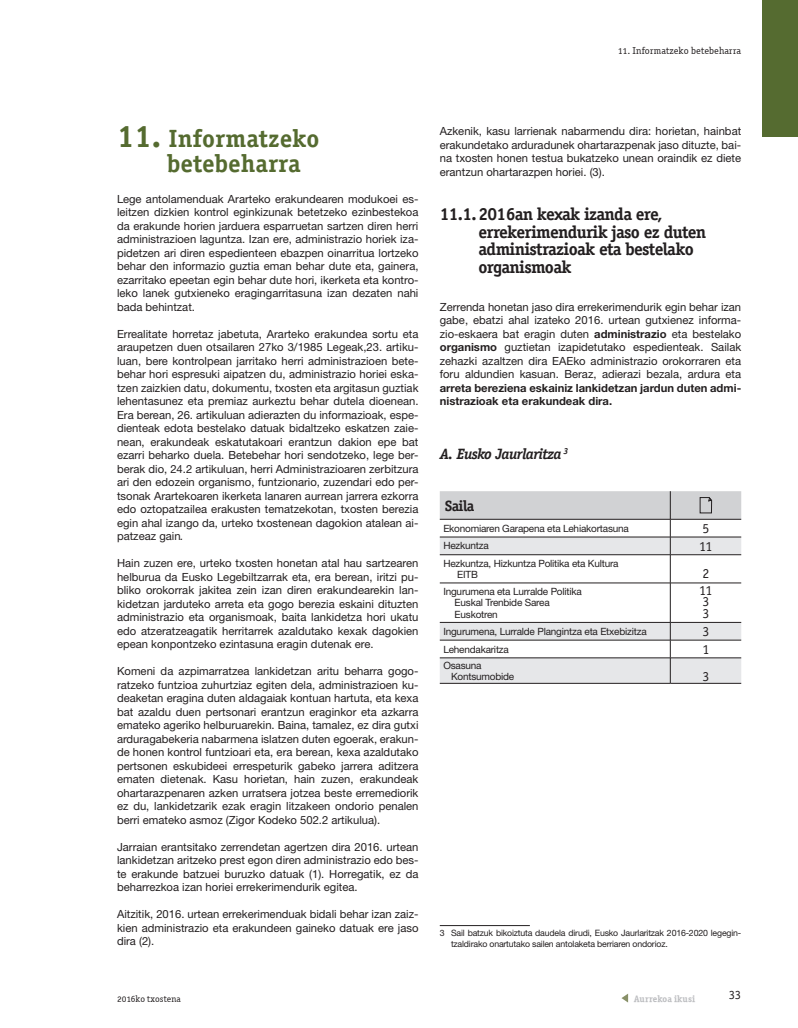
<style>
.page{position:relative;width:798px;height:1028px;background:#fff}
.page>*{position:absolute;margin:0;border:0;box-sizing:border-box;transform-origin:0 0}
.t1{font:700 25px/25px "Officina Serif Std";color:#556b30}
.t2{font:700 17.5px/17.5px "Officina Serif Std";letter-spacing:-.04em;color:#231f20}
.t3{font:italic 700 15px "Officina Serif Std";letter-spacing:-.04em;color:#231f20}
.t4{font:700 15px "Officina Serif Std";letter-spacing:-.04em;color:#231f20}
.t5{font:13.75px/11.2px "Officina Serif Std";color:#231f20}
.t6{font:12.5px "Officina Serif Std";color:#231f20}
.t7{font:11.25px/13.5px "Helvetica Neue LT Std";color:#231f20;text-align:justify}
.t8{font:700 11.25px/13.5px "Helvetica Neue LT Std";color:#231f20}
.t9{font:10px/11.2px "Helvetica Neue LT Std";letter-spacing:-.02em;color:#231f20}
.t10{font:10px "Officina Serif OSITCTT Book";letter-spacing:.01em;color:#231f20}
.t11{font:9.38px "Officina Serif OSITCTT Book";letter-spacing:.01em;color:#231f20}
.t12{font:9.38px "Officina Serif OSITCTT Bold";letter-spacing:.01em;color:#bcbdc0}
.t13{font:8.75px/10.5px "Helvetica Neue LT Std";letter-spacing:-.02em;color:#231f20}
.s1{font-size:31.25px}
.s2{font-style:italic}
.s3{font-weight:700}
</style>
<div class="page">
<div style="left:762px;top:0;width:35px;height:137px;background:#556b30"></div>
<hr style="left:439px;top:683px;width:231px;height:1px;background:#231f20">
<hr style="left:670px;top:683px;width:71px;height:1px;background:#231f20">
<svg style="left:439px;top:491px;width:302px;height:192px"></svg>
<hr style="left:439px;top:925px;width:90px;height:1px;background:#231f20">
<svg style="left:621px;top:993px;width:7px;height:9px"></svg>
<p class="t10" style="left:617px;top:45px;width:125px">11. Informatzeko betebeharra</p>
<h1 class="t1" style="left:167px;top:125px;width:154px;text-indent:-50px"><span class="s1">11.</span> Informatzeko betebeharra</h1>
<p class="t7" style="left:117px;top:192px;width:303px">Lege antolamenduak Ararteko erakundearen modukoei es&shy;leitzen dizkien kontrol eginkizunak betetzeko ezinbestekoa da erakunde horien jarduera esparruetan sartzen diren herri administrazioen laguntza. Izan ere, administrazio horiek iza&shy;pidetzen ari diren espedienteen ebazpen oinarritua lortzeko behar den informazio guztia eman behar dute eta, gainera, ezarritako epeetan egin behar dute hori, ikerketa eta kontro&shy;leko lanek gutxieneko eragingarritasuna izan dezaten nahi bada behintzat.</p>
<p class="t7" style="left:117px;top:327px;width:303px">Errealitate horretaz jabetuta, Ararteko erakundea sortu eta araupetzen duen otsailaren 27ko 3/1985 Legeak,23. artiku&shy;luan, bere kontrolpean jarritako herri administrazioen bete&shy;behar hori espresuki aipatzen du, administrazio horiei eska&shy;tzen zaizkien datu, dokumentu, txosten eta argitasun guztiak lehentasunez eta premiaz aurkeztu behar dutela dioenean.<br>Era berean, 26. artikuluan adierazten du informazioak, espe&shy;dienteak edota bestelako datuak bidaltzeko eskatzen zaie&shy;nean, erakundeak eskatutakoari erantzun dakion epe bat ezarri beharko duela. Betebehar hori sendotzeko, lege ber&shy;berak dio, 24.2 artikuluan, herri Administrazioaren zerbitzura ari den edozein organismo, funtzionario, zuzendari edo per&shy;tsonak Arartekoaren ikerketa lanaren aurrean jarrera ezkorra edo oztopatzailea erakusten tematzekotan, txosten berezia egin ahal izango da, urteko txostenean dagokion atalean ai&shy;patzeaz gain<span class="s2">.</span></p>
<p class="t7" style="left:117px;top:556px;width:303px">Hain zuzen ere, urteko txosten honetan atal hau sartzearen helburua da Eusko Legebiltzarrak eta, era berean, iritzi pu&shy;bliko orokorrak jakitea zein izan diren erakundearekin lan&shy;kidetzan jarduteko arreta eta gogo berezia eskaini dituzten administrazio eta organismoak, baita lankidetza hori ukatu edo atzeratzeagatik herritarrek azaldutako kexak dagokien epean konpontzeko ezintasuna eragin dutenak ere.</p>
<p class="t7" style="left:117px;top:664px;width:303px">Komeni da azpimarratzea lankidetzan aritu beharra gogo&shy;ratzeko funtzioa zuhurtziaz egiten dela, administrazioen ku&shy;deaketan eragina duten aldagaiak kontuan hartuta, eta kexa bat azaldu duen pertsonari erantzun eraginkor eta azkarra emateko ageriko helburuarekin. Baina, tamalez, ez dira gutxi arduragabekeria nabarmena islatzen duten egoerak, erakun&shy;de honen kontrol funtzioari eta, era berean, kexa azaldutako pertsonen eskubideei errespeturik gabeko jarrera aditzera ematen dietenak. Kasu horietan, hain zuzen, erakundeak ohartarazpenaren azken urratsera jotzea beste erremediorik ez du, lankidetzarik ezak eragin litzakeen ondorio penalen berri emateko asmoz (Zigor Kodeko 502.2 artikulua).</p>
<p class="t7" style="left:117px;top:840px;width:303px">Jarraian erantsitako zerrendetan agertzen dira 2016. urtean lankidetzan aritzeko prest egon diren administrazio edo bes&shy;te erakunde batzuei buruzko datuak (1). Horregatik, ez da beharrezkoa izan horiei errekerimendurik egitea.</p>
<p class="t7" style="left:117px;top:907px;width:303px">Aitzitik, 2016. urtean errekerimenduak bidali behar izan zaiz&shy;kien administrazio eta erakundeen gaineko datuak ere jaso dira (2).</p>
<p class="t7" style="left:439px;top:124px;width:303px">Azkenik, kasu larrienak nabarmendu dira: horietan, hainbat erakundetako arduradunek ohartarazpenak jaso dituzte, bai&shy;na txosten honen testua bukatzeko unean oraindik ez diete erantzun ohartarazpen horiei. (3).</p>
<h2 class="t2" style="left:478px;top:205px;width:229px;text-indent:-39px">11.1.2016an kexak izanda ere, errekerimendurik jaso ez duten administrazioak eta bestelako organismoak</h2>
<p class="t7" style="left:439px;top:300px;width:303px">Zerrenda honetan jaso dira errekerimendurik egin behar izan gabe, ebatzi ahal izateko 2016. urtean gutxienez informa&shy;zio-eskaera bat eragin duten <span class="s3">administrazio</span> eta bestelako <span class="s3">organismo</span> guztietan izapidetutako espedienteak. Sailak zehazki azaltzen dira EAEko administrazio orokorraren eta foru aldundien kasuan. Beraz, adierazi bezala, ardura eta</p>
<p class="t8" style="left:439px;top:380px;width:303px">arreta bereziena eskainiz lankidetzan jardun duten admi&shy;nistrazioak eta erakundeak dira.</p>
<h3 class="t3" style="left:439px;top:445px;width:130px">A. Eusko Jaurlaritza <sup>3</sup></h3>
<h3 class="t4" style="left:444px;top:496px;width:31px">Saila</h3>
<p class="t9" style="left:443px;top:522px;width:187px">Ekonomiaren Garapena eta Lehiakortasuna</p>
<p class="t5" style="left:702px;top:523px;width:8px">5</p>
<p class="t9" style="left:443px;top:540px;width:47px">Hezkuntza</p>
<p class="t5" style="left:699px;top:540px;width:15px">11</p>
<p class="t9" style="left:457px;top:557px;width:163px;text-indent:-14px">Hezkuntza, Hizkuntza Politika eta Kultura<br>EITB</p>
<p class="t5" style="left:702px;top:568px;width:8px">2</p>
<p class="t9" style="left:454px;top:585px;width:129px;text-indent:-11px">Ingurumena eta Lurralde Politika<br>Euskal Trenbide Sarea<br>Euskotren</p>
<p class="t5" style="left:699px;top:585px;width:15px">11<br>3<br>3</p>
<p class="t9" style="left:443px;top:625px;width:205px">Ingurumena, Lurralde Plangintza eta Etxebizitza</p>
<p class="t5" style="left:702px;top:626px;width:8px">3</p>
<p class="t9" style="left:443px;top:643px;width:67px">Lehendakaritza</p>
<p class="t5" style="left:702px;top:643px;width:8px">1</p>
<p class="t9" style="left:451px;top:659px;width:65px;text-indent:-8px">Osasuna<br>Kontsumobide</p>
<p class="t5" style="left:702px;top:670px;width:8px">3</p>
<p class="t13" style="left:451px;top:927px;width:291px;text-indent:-11px">3 Sail batzuk bikoiztuta daudela dirudi, Eusko Jaurlaritzak 2016-2020 legegin&shy;tzaldirako onartutako sailen antolaketa berriaren ondorioz.</p>
<p class="t11" style="left:117px;top:993px;width:65px">2016ko txostena</p>
<p class="t6" style="left:728px;top:987px;width:14px">33</p>
<p class="t12" style="left:634px;top:992px;width:62px">Aurrekoa ikusi</p>
</div>
